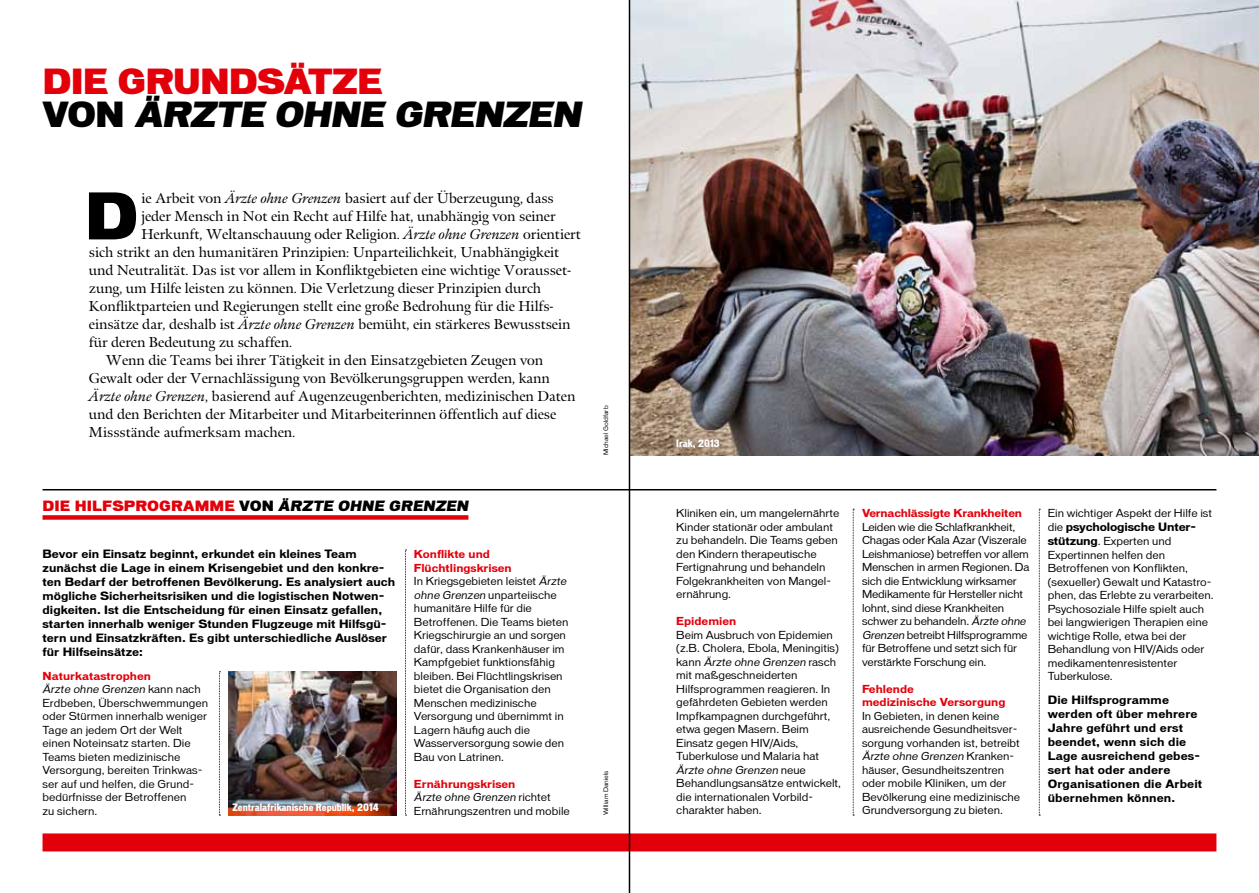
<style>
.page{position:relative;width:1259px;height:893px;background:#fff}
.page>*{position:absolute;margin:0;border:0;box-sizing:border-box;transform-origin:0 0}
.t1{font:900 61.05px "Vonnes";color:#000}
.t2{font:italic 900 33px/33px "Vonnes";color:#000}
.t3{font:14.25px "Meno";color:#000}
.t4{font:900 13.5px "Vonnes";letter-spacing:.005em;color:#e3000b}
.t5{font:700 10.95px/14px "Vonnes";color:#000}
.t6{font:10.5px/13.5px "Vonnes";color:#000}
.t7{font:700 10.5px/13.5px "Vonnes";color:#e3000b}
.t8{font:900 condensed 9.75px "Vonnes";color:#fff}
.t9{font:6px "Vonnes";color:#000}
.s1{font-style:normal;color:#e3000b}
.s2{font-style:normal}
.s3{font-style:italic}
.s4{color:#000}
.s5{font-style:italic;color:#000}
.s6{font-weight:700;color:#e3000b}
.s7{font-weight:400;font-size:10.5px}
.s8{font-weight:700;font-size:10.95px}
</style>
<div class="page">
<img style="left:630px;top:0;width:629px;height:455px">
<hr style="left:43px;top:489px;width:1173px;height:1px;background:#000">
<div style="left:43px;top:833px;width:1173px;height:18px;background:#e3000b"></div>
<div style="left:43px;top:515px;width:425px;height:5px;background:#e3000b"></div>
<svg style="left:219px;top:671px;width:1px;height:145px"></svg>
<svg style="left:405px;top:550px;width:1px;height:266px"></svg>
<svg style="left:853px;top:509px;width:1px;height:307px"></svg>
<svg style="left:1039px;top:509px;width:1px;height:307px"></svg>
<img style="left:228px;top:671px;width:169px;height:144px">
<hr style="left:629px;top:0;width:1px;height:893px;background:#000">
<h2 class="t2" style="left:42px;top:65px;width:546px"><span class="s1">DIE GRUNDSÄTZE<br></span><span class="s2">V O N</span> ÄRZTE OHNE GRENZEN</h2>
<h1 class="t1" style="left:85px;top:180px;width:49px">D</h1>
<h3 class="t3" style="left:141px;top:190px;width:414px">ie Arbeit von <span class="s3">Ärzte ohne Grenzen</span> basiert auf der Überzeugung, dass</h3>
<h3 class="t3" style="left:141px;top:208px;width:415px">jeder Mensch in Not ein Recht auf Hilfe hat, unabhängig von seiner</h3>
<h3 class="t3" style="left:141px;top:226px;width:441px">Herkunft, Weltanschauung oder Religion. <span class="s3">Ärzte ohne Grenzen</span> orientiert</h3>
<h3 class="t3" style="left:89px;top:244px;width:472px">sich strikt an den humanitären Prinzipien: Unparteilichkeit, Unabhängigkeit</h3>
<h3 class="t3" style="left:89px;top:262px;width:484px">und Neutralität. Das ist vor allem in Konfliktgebieten eine wichtige Vorausset-</h3>
<h3 class="t3" style="left:89px;top:280px;width:453px">zung, um Hilfe leisten zu können. Die Verletzung dieser Prinzipien durch</h3>
<h3 class="t3" style="left:89px;top:298px;width:466px">Konfliktparteien und Regierungen stellt eine große Bedrohung für die Hilfs-</h3>
<h3 class="t3" style="left:89px;top:316px;width:483px">einsätze dar, deshalb ist <span class="s3">Ärzte ohne Grenzen</span> bemüht, ein stärkeres Bewusstsein</h3>
<h3 class="t3" style="left:89px;top:334px;width:205px">für deren Bedeutung zu schaffen.</h3>
<h3 class="t3" style="left:106px;top:352px;width:438px">Wenn die Teams bei ihrer Tätigkeit in den Einsatzgebieten Zeugen von</h3>
<h3 class="t3" style="left:89px;top:370px;width:462px">Gewalt oder der Vernachlässigung von Bevölkerungsgruppen werden, kann</h3>
<h3 class="t3" style="left:89px;top:388px;width:488px"><span class="s3">Ärzte ohne Grenzen</span>, basierend auf Augenzeugenberichten, medizinischen Daten</h3>
<h3 class="t3" style="left:89px;top:406px;width:469px">und den Berichten der Mitarbeiter und Mitarbeiterinnen öffentlich auf diese</h3>
<h3 class="t3" style="left:89px;top:424px;width:208px">Missstände aufmerksam machen.</h3>
<p class="t4" style="left:43px;top:498px;width:430px">DIE HIL FSPROG RAMME <span class="s4">VON</span> <span class="s5">ÄRZTE OHNE GRENZEN</span></p>
<p class="t5" style="left:43px;top:547px;width:354px">Bevor ein Einsatz beginnt, erkundet ein kleines Team zunächst die Lage in einem Krisengebiet und den konkre&shy;ten Bedarf der betroffenen Bevölkerung. Es analysiert auch mögliche Sicherheitsrisiken und die logistischen Notwen&shy;digkeiten. Ist die Entscheidung für einen Einsatz gefallen, starten innerhalb weniger Stunden Flugzeuge mit Hilfsgü&shy;tern und Einsatzkräften. Es gibt unterschiedliche Auslöser für Hilfseinsätze:</p>
<p class="t6" style="left:414px;top:547px;width:156px"><span class="s6">Konflikte und<br>Flüchtlingskrisen<br></span>In Kriegsgebieten leistet <span class="s3">Ärzte ohne Grenzen</span> unparteiische humanitäre Hilfe für die<br>Betroffenen. Die Teams bieten<br>Kriegschirurgie an und sorgen dafür, dass Krankenhäuser im<br>Kampfgebiet funktionsfähig bleiben. Bei Flüchtlingskrisen bietet die Organisation den<br>Menschen medizinische<br>Versorgung und übernimmt in<br>Lagern häufig auch die<br>Wasserversorgung sowie den<br>Bau von Latrinen.</p>
<p class="t6" style="left:414px;top:777px;width:157px"><span class="s6">Ernährungskrisen<br></span><span class="s3">Ärzte ohne Grenzen</span> r i c h t et<br>Ernährungszentren und mobile</p>
<p class="t6" style="left:43px;top:669px;width:167px"><span class="s6">Naturkatastrophen<br></span><span class="s3">Ärzte ohne Grenzen</span> ka n n n ac h<br>Erdbeben, Überschwemmungen oder Stürmen innerhalb weniger<br>Tage an jedem Ort der Welt einen Noteinsatz starten. Die<br>Teams bieten medizinische<br>Versorgung, bereiten Trinkwas&shy;ser auf und helfen, die Grund&shy;bedürfnisse der Betroffenen<br>zu sichern.</p>
<p class="t8" style="left:232px;top:802px;width:148px">Zentralafrikanische Republik, 2014</p>
<p class="t9" style="left:602px;top:455px;width:51px;rotate:-90deg">Michael Goldfarb</p>
<p class="t9" style="left:602px;top:815px;width:46px;rotate:-90deg">William Daniels</p>
<p class="t8" style="left:676px;top:437px;width:45px">Irak, 2013</p>
<p class="t6" style="left:676px;top:506px;width:165px">Kliniken ein, um mangelernährte<br>Kinder stationär oder ambulant zu behandeln. Die Teams geben den Kindern therapeutische<br>Fertignahrung und behandeln<br>Folgekrankheiten von Mangel&shy;ernährung.</p>
<p class="t7" style="left:676px;top:614px;width:62px">Epidemien</p>
<p class="t6" style="left:676px;top:628px;width:166px">Beim Ausbruch von Epidemien (z.B. Cholera, Ebola, Meningitis) ka n n <span class="s3">Ärzte ohne Grenzen</span> ras c h mit maßgeschneiderten<br>Hilfsprogrammen reagieren. In gefährdeten Gebieten werden<br>Impfkampagnen durchgeführt, etwa gegen Masern. Beim<br>Einsatz gegen HIV/Aids,<br>Tuberkulose und Malaria hat<br><span class="s3">Ärzte ohne Grenzen</span> n e u e<br>Behandlungsansätze entwickelt, die internationalen Vorbild&shy;charakter haben.</p>
<p class="t7" style="left:862px;top:506px;width:162px">Vernachlässigte Krankheiten</p>
<p class="t6" style="left:862px;top:520px;width:169px">Leiden wie die Schlafkrankheit,<br>Chagas oder Kala Azar (Viszerale<br>Leishmaniose) betreffen vor allem<br>Menschen in armen Regionen. Da sich die Entwicklung wirksamer<br>Medikamente für Hersteller nicht lohnt, sind diese Krankheiten schwer zu behandeln. <span class="s3">Ärzte ohne<br>Grenzen</span> betreibt Hilfsprogramme für Betroffene und setzt sich für verstärkte Forschung ein.</p>
<p class="t7" style="left:862px;top:682px;width:145px">Fehlende<br>medizinische Versorgung</p>
<p class="t6" style="left:862px;top:709px;width:160px">In Gebieten, in denen keine ausreichende Gesundheitsver&shy;sorgung vorhanden ist, betreibt<br><span class="s3">Ärzte ohne Grenzen</span> K ra n ke n - häuser, Gesundheitszentren oder mobile Kliniken, um der<br>Bevölkerung eine medizinische<br>Grundversorgung zu bieten.</p>
<p class="t6" style="left:1047px;top:506px;width:166px">Ein wichtiger Aspekt der Hilfe ist</p>
<p class="t5" style="left:1047px;top:520px;width:150px"><span class="s7">die</span> psychologische Unter-</p>
<p class="t6" style="left:1047px;top:534px;width:167px"><span class="s8">stützung</span>. Experten und<br>Expertinnen helfen den<br>Betroffenen von Konflikten, (sexueller) Gewalt und Katastro&shy;phen, das Erlebte zu verarbeiten.<br>Psychosoziale Hilfe spielt auch bei langwierigen Therapien eine wichtige Rolle, etwa bei der<br>Behandlung von HIV/Aids oder medikamentenresistenter<br>Tuberkulose.</p>
<p class="t5" style="left:1047px;top:693px;width:156px">Die Hilfsprogramme werden oft über mehrere<br>Jahre geführt und erst beendet, wenn sich die<br>Lage ausreichend gebes&shy;sert hat oder andere<br>Organisationen die Arbeit übernehmen können.</p>
</div>
